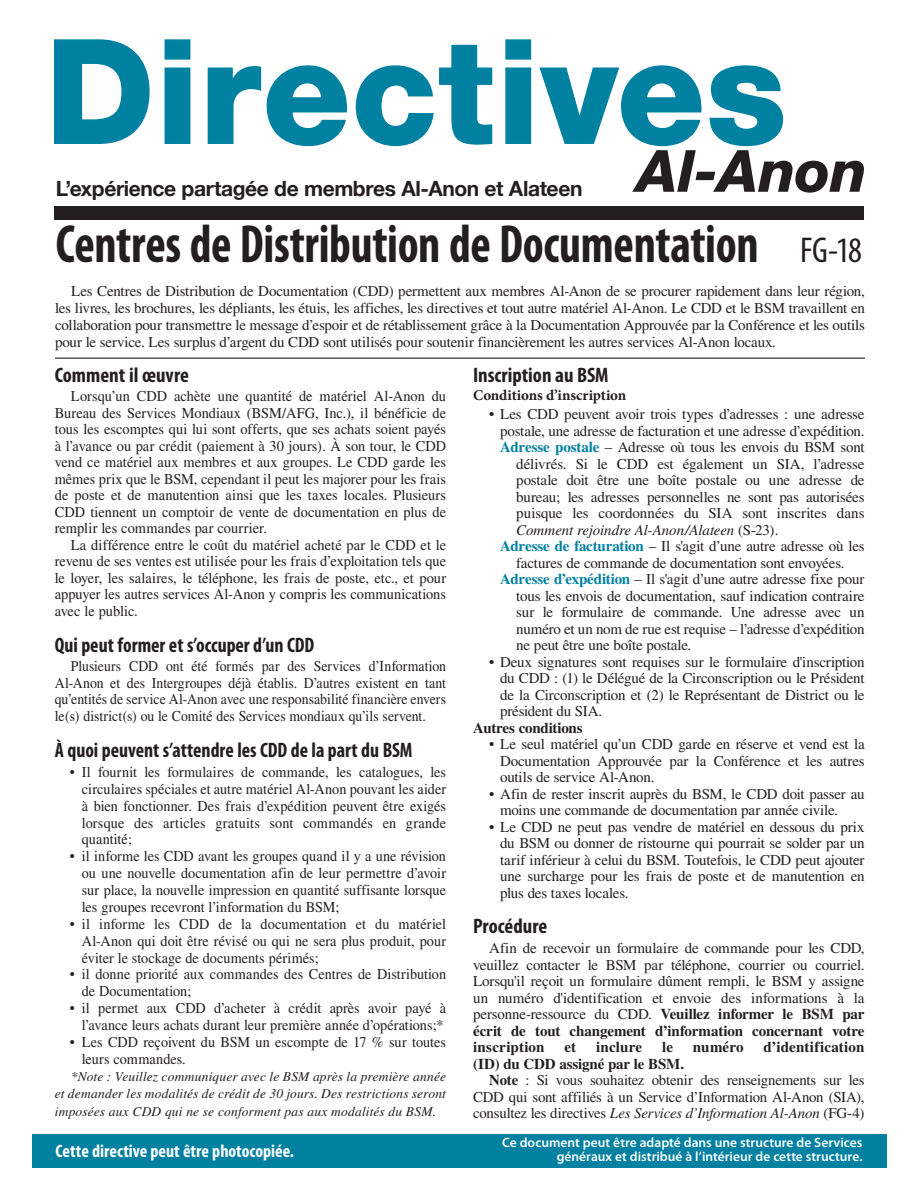
<style>
.page{position:relative;width:918px;height:1188px;background:#fff}
.page>*{position:absolute;margin:0;border:0;box-sizing:border-box;transform-origin:0 0}
.GuidelineBody_type{font:700 condensed 54px "Myriad Pro";letter-spacing:-.005em;color:#231f20;scale:.9 1}
.GuidelineBody_type-2{font:condensed 36px "Myriad Pro";color:#231f20}
.GuidelineHeaders{font:700 condensed 21px "Myriad Pro";color:#231f20;scale:.95 1}
.t1{font:700 21px "Helvetica Neue";letter-spacing:-.02em;color:#231f20}
.GuidelineHeaders-2{font:700 condensed 21px "Myriad Pro";color:#231f20}
.t2{font:700 condensed 18px "Myriad Pro";color:#fff}
.GuidelineBody_type-3{font:15px/16.5px "Times";letter-spacing:-.005em;color:#231f20;text-align:justify}
.GuidelineBody_type-4{font:15px/16.8px "Times";letter-spacing:-.005em;color:#231f20;text-align:justify;scale:.95 1}
.GuidelineBody_type-5{font:15px/16.5px "Times";letter-spacing:-.005em;color:#231f20;text-align:justify;scale:.96 1}
.GuidelineBody_type-6{font:15px/16.6px "Times";letter-spacing:-.005em;color:#231f20;text-align:justify;scale:.92 1}
.GuidelineBody_type-7{font:700 15px "Times";color:#231f20}
.GuidelineHeaders-3{font:700 15px "Minion Pro";letter-spacing:-.005em;color:#231f20}
.GuidelineBody_type-8{font:italic 13.5px/17.2px "Times";letter-spacing:.01em;color:#231f20;text-align:right}
.t3{font:600 13.5px/13.8px "Myriad Pro";color:#fff;text-align:right}
.s1{font-weight:700;color:#0081a2}
.s2{font-style:italic}
.s3{font-weight:700}
</style>
<div class="page">
<svg style="left:54px;top:39px;width:730px;height:108px"></svg>
<svg style="left:632px;top:150px;width:232px;height:43px"></svg>
<div style="left:54px;top:206px;width:810px;height:13px;background:#231f20"></div>
<div style="left:32px;top:1134px;width:855px;height:34px;background:#0081a2"></div>
<hr style="left:55px;top:358px;width:810px;height:1px;background:#231f20">
<h3 class="t1" style="left:56px;top:175px;width:528px">L’expérience partagée de membres Al-Anon et Alateen</h3>
<p class="GuidelineBody_type" style="left:56px;top:211px;width:782px">Centres de Distribution de Documentation</p>
<p class="GuidelineBody_type-2" style="left:800px;top:229px;width:63px">FG-18</p>
<p class="GuidelineBody_type-3" style="left:55px;top:283px;width:812px;text-indent:16px">Les Centres de Distribution de Documentation (CDD) permettent aux membres Al-Anon de se procurer rapidement dans leur région, les livres, les brochures, les dépliants, les étuis, les affiches, les directives et tout autre matériel Al-Anon. Le CDD et le BSM travaillent en collaboration pour transmettre le message d’espoir et de rétablissement grâce à la Documentation Approuvée par la Conférence et les outils pour le service. Les surplus d’argent du CDD sont utilisés pour soutenir financièrement les autres services Al-Anon locaux.</p>
<p class="GuidelineHeaders-2" style="left:55px;top:362px;width:136px">Comment il œuvre</p>
<p class="GuidelineBody_type-5" style="left:55px;top:388px;width:409px;text-indent:16px">Lorsqu’un CDD achète une quantité de matériel Al-Anon du Bureau des Services Mondiaux (BSM/AFG, Inc.), il bénéficie de tous les escomptes qui lui sont offerts, que ses achats soient payés à l’avance ou par crédit (paiement à 30 jours). À son tour, le CDD vend ce matériel aux membres et aux groupes. Le CDD garde les mêmes prix que le BSM, cependant il peut les majorer pour les frais de poste et de manutention ainsi que les taxes locales. Plusieurs CDD tiennent un comptoir de vente de documentation en plus de remplir les commandes par courrier.</p>
<p class="GuidelineBody_type-5" style="left:55px;top:536px;width:409px;text-indent:16px">La différence entre le coût du matériel acheté par le CDD et le revenu de ses ventes est utilisée pour les frais d’exploitation tels que le loyer, les salaires, le téléphone, les frais de poste, etc., et pour appuyer les autres services Al-Anon y compris les communications avec le public.</p>
<p class="GuidelineHeaders" style="left:55px;top:632px;width:275px">Qui peut former et s’occuper d’un CDD</p>
<p class="GuidelineBody_type-6" style="left:55px;top:658px;width:427px;text-indent:16px">Plusieurs CDD ont été formés par des Services d’Information Al-Anon et des Intergroupes déjà établis. D’autres existent en tant qu’entités de service Al-Anon avec une responsabilité financière envers le(s) district(s) ou le Comité des Services mondiaux qu’ils servent.</p>
<p class="GuidelineHeaders" style="left:55px;top:737px;width:378px">À quoi peuvent s’attendre les CDD de la part du BSM</p>
<p class="GuidelineBody_type-4" style="left:82px;top:763px;width:385px;text-indent:-12px">• Il fournit les formulaires de commande, les catalogues, les circulaires spéciales et autre matériel Al-Anon pouvant les aider à bien fonctionner. Des frais d’expédition peuvent être exigés lorsque des articles gratuits sont commandés en grande quantité;</p>
<p class="GuidelineBody_type-4" style="left:82px;top:848px;width:385px;text-indent:-12px">• il informe les CDD avant les groupes quand il y a une révision ou une nouvelle documentation afin de leur permettre d’avoir sur place, la nouvelle impression en quantité suffisante lorsque les groupes recevront l’information du BSM;</p>
<p class="GuidelineBody_type-4" style="left:82px;top:915px;width:385px;text-indent:-12px">• il informe les CDD de la documentation et du matériel Al-Anon qui doit être révisé ou qui ne sera plus produit, pour éviter le stockage de documents périmés;</p>
<p class="GuidelineBody_type-4" style="left:82px;top:966px;width:385px;text-indent:-12px">• il donne priorité aux commandes des Centres de Distribution de Documentation;</p>
<p class="GuidelineBody_type-4" style="left:70px;top:1000px;width:398px;text-align:right">• il permet aux CDD d’acheter à crédit après avoir payé à l’avance leurs achats durant leur première année d’opérations;*</p>
<p class="GuidelineBody_type-4" style="left:82px;top:1033px;width:385px;text-indent:-12px">• Les CDD reçoivent du BSM un escompte de 17 % sur toutes leurs commandes.</p>
<p class="GuidelineBody_type-8" style="left:55px;top:1068px;width:393px">*Note : Veuillez communiquer avec le BSM après la première année<br>et demander les modalités de crédit de 30 jours. Des restrictions seront</p>
<p class="GuidelineBody_type-8" style="left:55px;top:1102px;width:383px">imposées aux CDD qui ne se conforment pas aux modalités du BSM.</p>
<p class="GuidelineHeaders-2" style="left:473px;top:362px;width:137px">Inscription au BSM</p>
<p class="GuidelineHeaders-3" style="left:473px;top:384px;width:155px">Conditions d’inscription</p>
<p class="GuidelineBody_type-3" style="left:489px;top:406px;width:377px;text-align:right">• Les CDD peuvent avoir trois types d’adresses : une adresse postale, une adresse de facturation et une adresse d’expédition.</p>
<p class="GuidelineBody_type-3" style="left:516px;top:439px;width:350px;text-indent:-16px"><span class="s1">Adresse postale</span> – Adresse où tous les envois du BSM sont délivrés. Si le CDD est également un SIA, l’adresse postale doit être une boîte postale ou une adresse de bureau; les adresses personnelles ne sont pas autorisées puisque les coordonnées du SIA sont inscrites dans <span class="s2">Comment rejoindre Al-Anon/Alateen</span> (S-23).</p>
<p class="GuidelineBody_type-3" style="left:500px;top:538px;width:366px;text-align:center"><span class="s1">Adresse de facturation</span> – Il s'agit d’une autre adresse où les factures de commande de documentation sont envoyées.</p>
<p class="GuidelineBody_type-3" style="left:516px;top:571px;width:350px;text-indent:-16px"><span class="s1">Adresse d’expédition</span> – Il s'agit d’une autre adresse fixe pour tous les envois de documentation, sauf indication contraire sur le formulaire de commande. Une adresse avec un numéro et un nom de rue est requise – l’adresse d’expédition ne peut être une boîte postale.</p>
<p class="GuidelineBody_type-3" style="left:500px;top:654px;width:366px;text-indent:-11px">• Deux signatures sont requises sur le formulaire d'inscription du CDD : (1) le Délégué de la Circonscription ou le Président de la Circonscription et (2) le Représentant de District ou le président du SIA.</p>
<p class="GuidelineBody_type-7" style="left:473px;top:719px;width:111px">Autres conditions</p>
<p class="GuidelineBody_type-3" style="left:500px;top:736px;width:366px;text-indent:-11px">• Le seul matériel qu’un CDD garde en réserve et vend est la Documentation Approuvée par la Conférence et les autres outils de service Al-Anon.</p>
<p class="GuidelineBody_type-3" style="left:500px;top:786px;width:366px;text-indent:-11px">• Afin de rester inscrit auprès du BSM, le CDD doit passer au moins une commande de documentation par année civile.</p>
<p class="GuidelineBody_type-3" style="left:500px;top:819px;width:366px;text-indent:-11px">• Le CDD ne peut pas vendre de matériel en dessous du prix du BSM ou donner de ristourne qui pourrait se solder par un tarif inférieur à celui du BSM. Toutefois, le CDD peut ajouter une surcharge pour les frais de poste et de manutention en plus des taxes locales.</p>
<p class="GuidelineHeaders-2" style="left:473px;top:913px;width:76px">Procédure</p>
<p class="GuidelineBody_type-3" style="left:473px;top:940px;width:393px;text-indent:16px">Afin de recevoir un formulaire de commande pour les CDD, veuillez contacter le BSM par téléphone, courrier ou courriel.<br>Lorsqu'il reçoit un formulaire dûment rempli, le BSM y assigne un numéro d'identification et envoie des informations à la personne-ressource du CDD. <span class="s3">Veuillez informer le BSM par écrit de tout changement d’information concernant votre inscription</span></p>
<p class="GuidelineBody_type-7" style="left:564px;top:1038px;width:13px">et</p>
<p class="GuidelineBody_type-7" style="left:596px;top:1038px;width:48px">inclure</p>
<p class="GuidelineBody_type-7" style="left:662px;top:1038px;width:12px">le</p>
<p class="GuidelineBody_type-7" style="left:693px;top:1038px;width:52px">numéro</p>
<p class="GuidelineBody_type-7" style="left:764px;top:1038px;width:103px">d’identification</p>
<p class="GuidelineBody_type-7" style="left:473px;top:1055px;width:213px">(ID) du CDD assigné par le BSM.</p>
<p class="GuidelineBody_type-3" style="left:473px;top:1072px;width:393px;text-indent:16px"><span class="s3">Note</span> : Si vous souhaitez obtenir des renseignements sur les CDD qui sont affiliés à un Service d’Information Al-Anon (SIA), consultez les directives <span class="s2">Les Services d’Information Al-Anon</span> (FG-4)</p>
<p class="t2" style="left:56px;top:1140px;width:240px">Cette directive peut être photocopiée.</p>
<p class="t3" style="left:502px;top:1136px;width:362px">Ce document peut être adapté dans une structure de Services généraux et distribué à l’intérieur de cette structure.</p>
</div>
